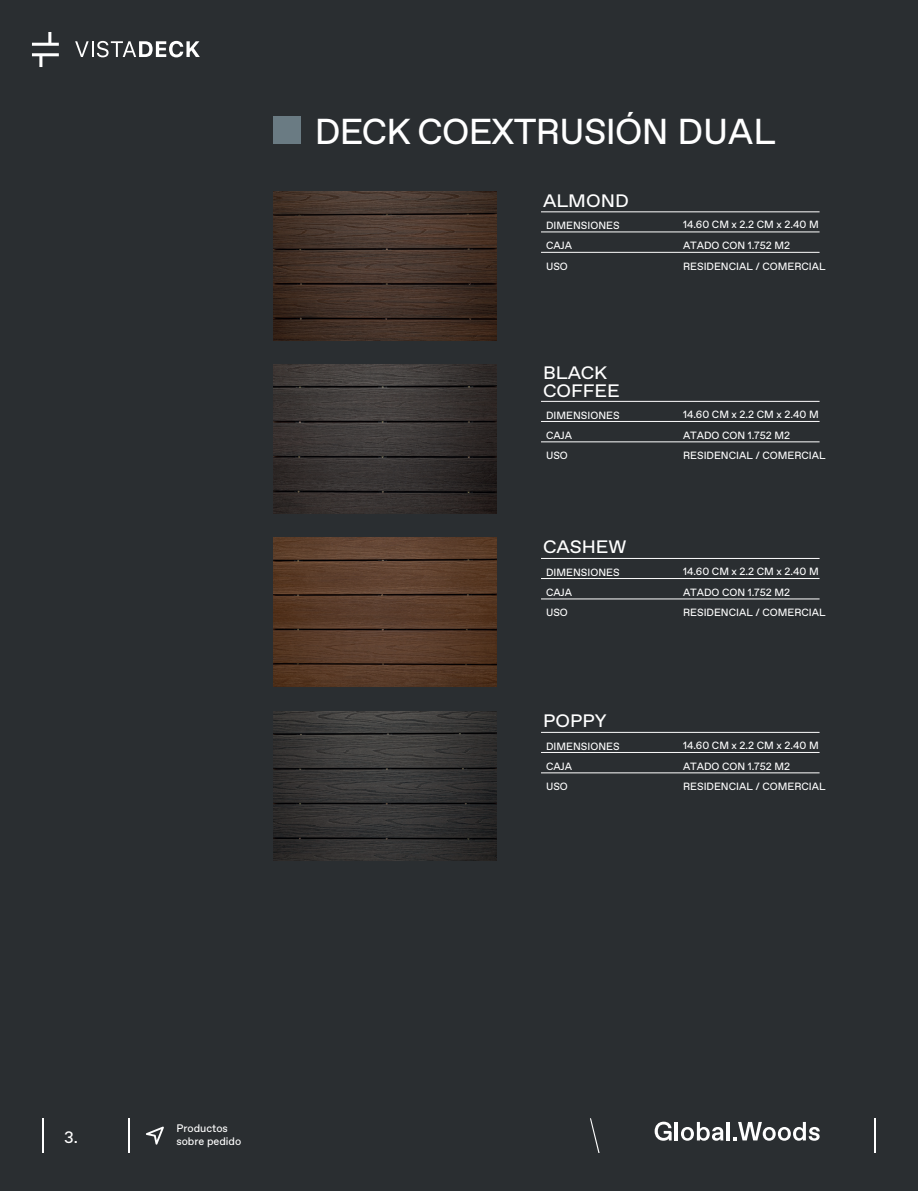
<style>
.page{position:relative;width:918px;height:1191px;background:#2a2e31}
.page>*{position:absolute;margin:0;border:0;box-sizing:border-box;transform-origin:0 0}
.t1{font:36px "Favorit Pro";letter-spacing:-.02em;color:#fff}
.t2{font:18px/17.7px "Favorit Pro";color:#fff;scale:1.07 1}
.t3{font:16.5px "Favorit Pro";color:#fff}
.t4{font:10.95px/13px "Favorit Pro";color:#fff}
.t5{font:10.5px/20px "Favorit Pro";color:#fff}
</style>
<div class="page">
<svg style="left:655px;top:1121px;width:17px;height:19px"></svg>
<hr style="left:675px;top:1122px;width:3px;height:18px;background:#fff">
<svg style="left:681px;top:1122px;width:42px;height:18px"></svg>
<hr style="left:727px;top:1122px;width:3px;height:18px;background:#fff">
<svg style="left:733px;top:1122px;width:87px;height:18px"></svg>
<hr style="left:874px;top:1118px;width:1px;height:35px;background:#fff">
<svg style="left:590px;top:1118px;width:10px;height:35px"></svg>
<hr style="left:128px;top:1118px;width:1px;height:35px;background:#fff">
<svg style="left:75px;top:41px;width:125px;height:16px"></svg>
<svg style="left:32px;top:53px;width:27px;height:14px"></svg>
<svg style="left:32px;top:32px;width:27px;height:14px"></svg>
<hr style="left:541px;top:211px;width:279px;height:1px;background:#fff">
<hr style="left:541px;top:231px;width:279px;height:1px;background:#fff">
<hr style="left:541px;top:252px;width:279px;height:1px;background:#fff">
<hr style="left:541px;top:558px;width:279px;height:1px;background:#fff">
<hr style="left:541px;top:578px;width:279px;height:1px;background:#fff">
<hr style="left:541px;top:598px;width:279px;height:1px;background:#fff">
<hr style="left:541px;top:732px;width:279px;height:1px;background:#fff">
<hr style="left:541px;top:752px;width:279px;height:1px;background:#fff">
<hr style="left:541px;top:772px;width:279px;height:1px;background:#fff">
<hr style="left:541px;top:401px;width:279px;height:1px;background:#fff">
<hr style="left:541px;top:421px;width:279px;height:1px;background:#fff">
<hr style="left:541px;top:441px;width:279px;height:1px;background:#fff">
<div style="left:273px;top:116px;width:28px;height:28px;background:#6a7b83"></div>
<svg style="left:146px;top:1126px;width:18px;height:18px"></svg>
<img style="left:274px;top:191px;width:223px;height:149px">
<img style="left:274px;top:364px;width:223px;height:149px">
<img style="left:274px;top:538px;width:223px;height:149px">
<img style="left:274px;top:711px;width:223px;height:149px">
<hr style="left:42px;top:1118px;width:1px;height:35px;background:#fff">
<h1 class="t1" style="left:315px;top:107px;width:462px">DECK COEXTRUSIÓN DUAL</h1>
<h2 class="t2" style="left:543px;top:191px;width:82px">ALMOND</h2>
<p class="t5" style="left:546px;top:215px;width:75px">DIMENSIONES<br>CAJA</p>
<p class="t5" style="left:683px;top:214px;width:137px">14.60 CM x 2.2 CM x 2.40 M</p>
<p class="t5" style="left:683px;top:235px;width:109px">ATADO CON 1.752 M2</p>
<p class="t5" style="left:546px;top:256px;width:23px">USO</p>
<p class="t5" style="left:683px;top:256px;width:144px">RESIDENCIAL / COMERCIAL</p>
<h2 class="t2" style="left:543px;top:364px;width:73px">BLACK<br>COFFEE</h2>
<p class="t5" style="left:546px;top:405px;width:75px">DIMENSIONES<br>CAJA</p>
<p class="t5" style="left:683px;top:404px;width:137px">14.60 CM x 2.2 CM x 2.40 M</p>
<p class="t5" style="left:683px;top:425px;width:109px">ATADO CON 1.752 M2</p>
<p class="t5" style="left:546px;top:445px;width:23px">USO</p>
<p class="t5" style="left:683px;top:445px;width:144px">RESIDENCIAL / COMERCIAL</p>
<h2 class="t2" style="left:543px;top:538px;width:80px">CASHEW</h2>
<p class="t5" style="left:546px;top:562px;width:75px">DIMENSIONES<br>CAJA</p>
<p class="t5" style="left:683px;top:561px;width:137px">14.60 CM x 2.2 CM x 2.40 M</p>
<p class="t5" style="left:683px;top:582px;width:109px">ATADO CON 1.752 M2</p>
<p class="t5" style="left:546px;top:602px;width:23px">USO</p>
<p class="t5" style="left:683px;top:602px;width:144px">RESIDENCIAL / COMERCIAL</p>
<h2 class="t2" style="left:543px;top:712px;width:61px">POPPY</h2>
<p class="t5" style="left:546px;top:736px;width:75px">DIMENSIONES<br>CAJA</p>
<p class="t5" style="left:683px;top:735px;width:137px">14.60 CM x 2.2 CM x 2.40 M</p>
<p class="t5" style="left:683px;top:756px;width:109px">ATADO CON 1.752 M2</p>
<p class="t5" style="left:546px;top:776px;width:23px">USO</p>
<p class="t5" style="left:683px;top:776px;width:144px">RESIDENCIAL / COMERCIAL</p>
<h3 class="t3" style="left:64px;top:1126px;width:15px">3.</h3>
<p class="t4" style="left:176px;top:1121px;width:66px">Productos sobre pedido</p>
</div>
